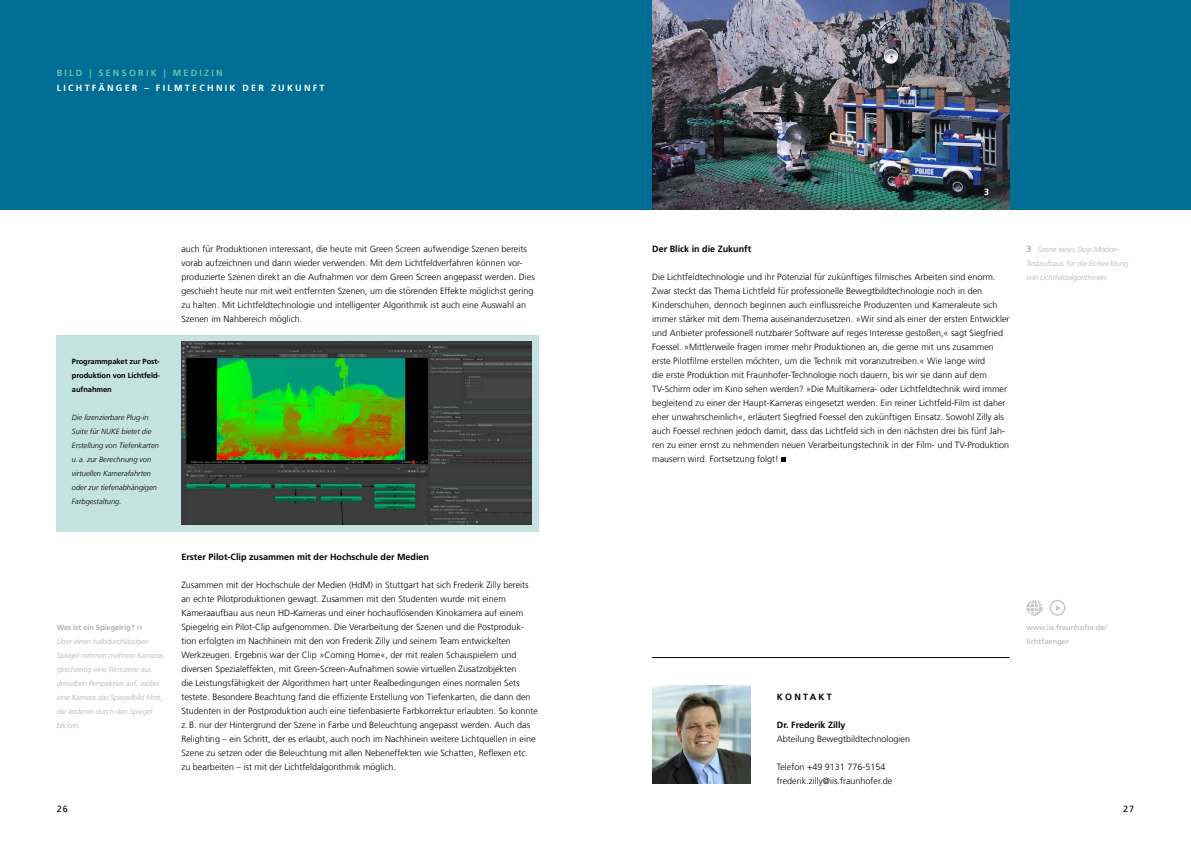
<style>
.page{position:relative;width:1191px;height:842px;background:#fff}
.page>*{position:absolute;margin:0;border:0;box-sizing:border-box;transform-origin:0 0}
.t1{font:300 9px/14px "Frutiger LT Com";color:#000}
.t2{font:700 9px "Frutiger LT Com";color:#000}
.t3{font:700 9px "Frutiger LT Com";letter-spacing:.25em;color:#fff}
.t4{font:700 9px "Frutiger LT Com";letter-spacing:.25em;color:#69c0ac}
.t5{font:700 9px "Frutiger LT Com";letter-spacing:.25em;color:#000}
.t6{font:9px "Frutiger LT Com";color:#000}
.t7{font:italic 300 7.5px/14px "Frutiger LT Com";letter-spacing:-.01em;color:#b3b2b2}
.t8{font:italic 300 7.5px/14px "Frutiger LT Com";color:#000}
.t9{font:700 7.5px/14px "Frutiger LT Com";letter-spacing:-.01em;color:#000;text-align:justify}
.t10{font:7.5px/14px "Frutiger LT Com";color:#b3b2b2}
.s1{font-weight:700;font-style:normal}
.s2{font-weight:700;font-style:normal;font-size:9px}
</style>
<div class="page">
<div style="left:0;top:0;width:1191px;height:210px;background:#006e94"></div>
<img style="left:652px;top:686px;width:98px;height:98px">
<svg style="left:781px;top:457px;width:5px;height:5px"></svg>
<hr style="left:652px;top:657px;width:357px;height:1px;background:#000">
<svg style="left:1026px;top:600px;width:17px;height:16px"></svg>
<svg style="left:1049px;top:600px;width:16px;height:16px"></svg>
<div style="left:57px;top:336px;width:482px;height:196px;background:#c4e3df"></div>
<img style="left:181px;top:342px;width:351px;height:183px">
<img style="left:652px;top:0;width:357px;height:210px">
<p class="t4" style="left:57px;top:68px;width:168px">BILD | SENSORIK | MEDIZIN</p>
<p class="t3" style="left:57px;top:82px;width:269px">LICHTFÄNGER – FILMTECHNIK DER ZUKUNFT</p>
<p class="t9" style="left:72px;top:354px;width:90px">Programmpaket zur Post&shy;produktion von Lichtfeld&shy;aufnahmen</p>
<p class="t8" style="left:72px;top:410px;width:89px">Die lizenzierbare Plug-in<br>Suite für NUKE bietet die<br>Erstellung von Tiefenkarten u. a. zur Berechnung von virtuellen Kamerafahrten oder zur tiefenabhängigen<br>Farbgestaltung.</p>
<p class="t1" style="left:181px;top:242px;width:355px">auch für Produktionen interessant, die heute mit Green Screen aufwendige Szenen bereits vorab aufzeichnen und dann wieder verwenden. Mit dem Lichtfeldverfahren können vor&shy;produzierte Szenen direkt an die Aufnahmen vor dem Green Screen angepasst werden. Dies geschieht heute nur mit weit entfernten Szenen, um die störenden Effekte möglichst gering zu halten. Mit Lichtfeldtechnologie und intelligenter Algorithmik ist auch eine Auswahl an Szenen im Nahbereich möglich.</p>
<p class="t7" style="left:57px;top:620px;width:109px"><span class="s1">Was ist ein Spiegelrig?</span> <span class="s2">››<br></span>Über einen halbdurchlässigen<br>Spiegel nehmen mehrere Kameras gleichzeitig eine Filmszene aus derselben Perspektive auf, wobei eine Kamera das Spiegelbild filmt, die anderen durch den Spiegel blicken.</p>
<p class="t2" style="left:181px;top:551px;width:249px">Erster Pilot-Clip zusammen mit der Hochschule der Medien</p>
<p class="t1" style="left:181px;top:578px;width:358px">Zusammen mit der Hochschule der Medien (HdM) in Stuttgart hat sich Frederik Zilly bereits an echte Pilotproduktionen gewagt. Zusammen mit den Studenten wurde mit einem Kameraaufbau aus neun HD-Kameras und einer hochauflösenden Kinokamera auf einem Spiegelrig ein Pilot-Clip aufgenommen. Die Verarbeitung der Szenen und die Postproduk&shy;tion erfolgten im Nachhinein mit den von Frederik Zilly und seinem Team entwickelten Werkzeugen. Ergebnis war der Clip »Coming Home«, der mit realen Schauspielern und diversen Spezialeffekten, mit Green-Screen-Aufnahmen sowie virtuellen Zusatzobjekten<br>die Leistungsfähigkeit der Algorithmen hart unter Realbedingungen eines normalen Sets testete. Besondere Beachtung fand die effiziente Erstellung von Tiefenkarten, die dann den Studenten in der Postproduktion auch eine tiefenbasierte Farbkorrektur erlaubten. So konnte z.B. nur der Hintergrund der Szene in Farbe und Beleuchtung angepasst werden. Auch das Relighting – ein Schritt, der es erlaubt, auch noch im Nachhinein weitere Lichtquellen in eine Szene zu setzen oder die Beleuchtung mit allen Nebeneffekten wie Schatten, Reflexen etc. zu bearbeiten – ist mit der Lichtfeldalgorithmik möglich.</p>
<p class="t3" style="left:984px;top:187px;width:7px">3</p>
<p class="t2" style="left:652px;top:243px;width:101px">Der Blick in die Zukunft</p>
<p class="t1" style="left:652px;top:270px;width:359px">Die Lichtfeldtechnologie und ihr Potenzial für zukünftiges filmisches Arbeiten sind enorm.<br>Zwar steckt das Thema Lichtfeld für professionelle Bewegtbildtechnologie noch in den Kinderschuhen, dennoch beginnen auch einflussreiche Produzenten und Kameraleute sich immer stärker mit dem Thema auseinanderzusetzen. »Wir sind als einer der ersten Entwickler und Anbieter professionell nutzbarer Software auf reges Interesse gestoßen,« sagt Siegfried Foessel. »Mittlerweile fragen immer mehr Produktionen an, die gerne mit uns zusammen erste Pilotfilme erstellen möchten, um die Technik mit voranzutreiben.« Wie lange wird<br>die erste Produktion mit Fraunhofer-Technologie noch dauern, bis wir sie dann auf dem TV-Schirm oder im Kino sehen werden? »Die Multikamera- oder Lichtfeldtechnik wird immer begleitend zu einer der Haupt-Kameras eingesetzt werden. Ein reiner Lichtfeld-Film ist daher eher unwahrscheinlich«, erläutert Siegfried Foessel den zukünftigen Einsatz. Sowohl Zilly als auch Foessel rechnen jedoch damit, dass das Lichtfeld sich in den nächsten drei bis fünf Jah&shy;ren zu einer ernst zu nehmenden neuen Verarbeitungstechnik in der Film- und TV-Produktion mausern wird. Fortsetzung folgt!</p>
<p class="t7" style="left:1026px;top:242px;width:103px"><span class="s2">3</span> Szene eines Stop-Motion-<br>Testaufbaus für die Entwicklung von Lichtfeldalgorithmen.</p>
<p class="t5" style="left:777px;top:691px;width:56px">KONTAKT</p>
<p class="t2" style="left:777px;top:719px;width:70px">Dr. Frederik Zilly</p>
<p class="t1" style="left:777px;top:732px;width:135px">Abteilung Bewegtbildtechnologien</p>
<p class="t1" style="left:777px;top:760px;width:117px">Telefon +49 9131 776-5154 frederik.zilly@iis.fraunhofer.de</p>
<p class="t10" style="left:1026px;top:620px;width:82px">www.iis.fraunhofer.de/ lichtfaenger</p>
<p class="t6" style="left:57px;top:803px;width:13px">26</p>
<p class="t6" style="left:1123px;top:803px;width:13px">27</p>
</div>
